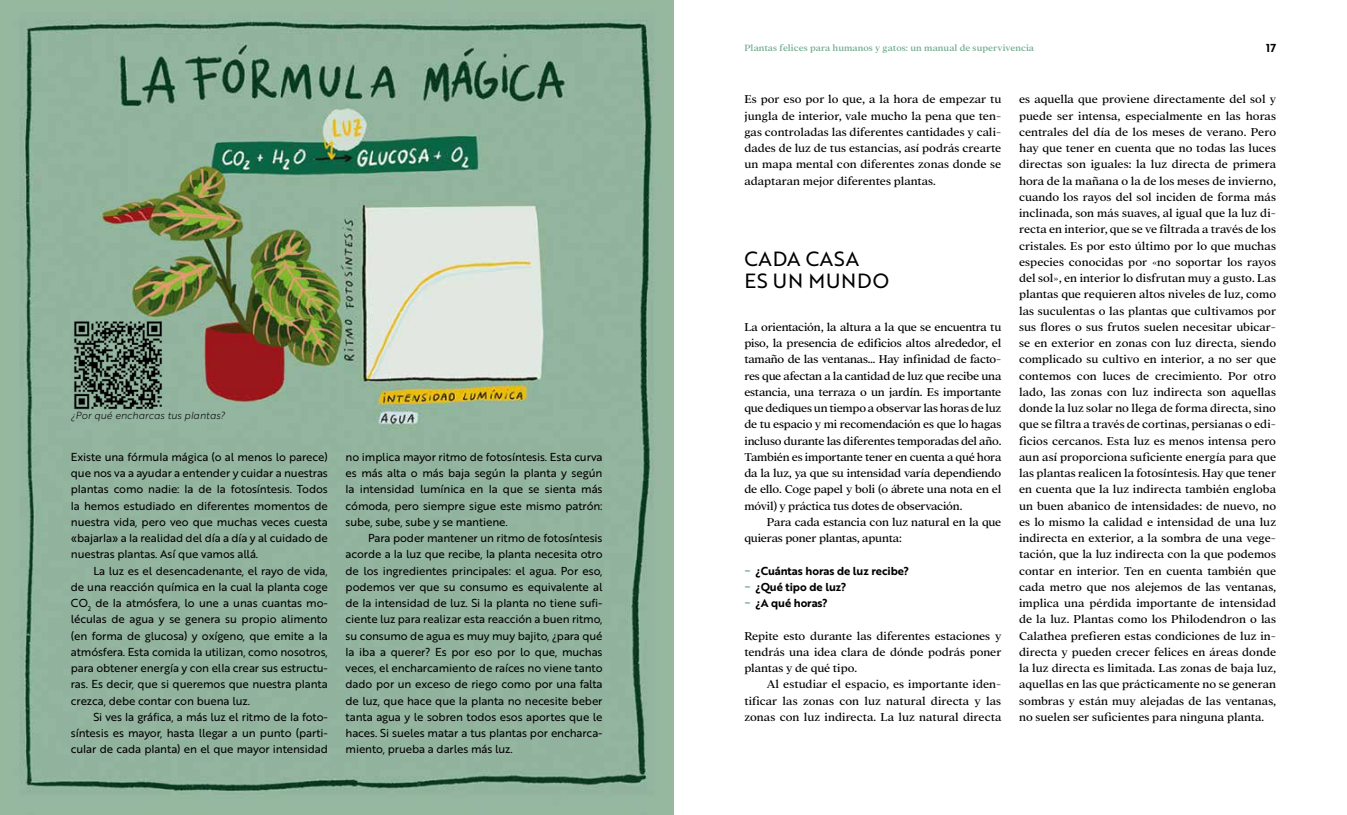
<style>
.page{position:relative;width:1347px;height:815px;background:#fff}
.page>*{position:absolute;margin:0;border:0;box-sizing:border-box;transform-origin:0 0}
.t1{font:20px/22.5px "Brother 1816 Regular";letter-spacing:.04em;color:#000}
.t2{font:12.5px/16.2px "Addington CF";letter-spacing:-.01em;color:#000;text-align:justify}
.t3{font:11.25px/16.2px "Brother 1816 Regular";letter-spacing:-.01em;color:#000;text-align:justify}
.t4{font:11.25px/16.2px "Brother 1816 Bold";letter-spacing:-.01em;color:#000}
.t5{font:500 10px "Addington CF";letter-spacing:.005em;color:#72ac91}
.t6{font:10px "Brother 1816 Light Italic";color:#000}
.s1{color:#72ac91}
</style>
<div class="page">
<img style="left:0;top:0;width:673px;height:815px">
<img style="left:71px;top:318px;width:94px;height:94px">
<p class="t6" style="left:71px;top:408px;width:156px">¿Por qué encharcas tus plantas?</p>
<p class="t3" style="left:71px;top:448px;width:258px">Existe una fórmula mágica (o al menos lo parece) que nos va a ayudar a entender y cuidar a nuestras plantas como nadie: la de la fotosíntesis. Todos la hemos estudiado en diferentes momentos de nuestra vida, pero veo que muchas veces cuesta «bajarla» a la realidad del día a día y al cuidado de nuestras plantas. Así que vamos allá.</p>
<p class="t3" style="left:71px;top:562px;width:258px;text-indent:22px">La luz es el desencadenante, el rayo de vida, de una reacción química en la cual la planta coge CO<sub>2</sub> de la atmósfera, lo une a unas cuantas mo&shy;léculas de agua y se genera su propio alimento (en forma de glucosa) y oxígeno, que emite a la atmósfera. Esta comida la utilizan, como nosotros, para obtener energía y con ella crear sus estructu&shy;ras. Es decir, que si queremos que nuestra planta crezca, debe contar con buena luz.</p>
<p class="t3" style="left:71px;top:708px;width:258px;text-indent:22px">Si ves la gráfica, a más luz el ritmo de la foto&shy;síntesis es mayor, hasta llegar a un punto (parti&shy;cular de cada planta) en el que mayor intensidad</p>
<p class="t3" style="left:345px;top:448px;width:258px">no implica mayor ritmo de fotosíntesis. Esta curva es más alta o más baja según la planta y según la intensidad lumínica en la que se sienta más cómoda, pero siempre sigue este mismo patrón: sube, sube, sube y se mantiene.</p>
<p class="t3" style="left:345px;top:529px;width:258px;text-indent:22px">Para poder mantener un ritmo de fotosíntesis acorde a la luz que recibe, la planta necesita otro de los ingredientes principales: el agua. Por eso, podemos ver que su consumo es equivalente al de la intensidad de luz. Si la planta no tiene sufi&shy;ciente luz para realizar esta reacción a buen ritmo, su consumo de agua es muy muy bajito, ¿para qué la iba a querer? Es por eso por lo que, muchas veces, el encharcamiento de raíces no viene tanto dado por un exceso de riego como por una falta de luz, que hace que la planta no necesite beber tanta agua y le sobren todos esos aportes que le haces. Si sueles matar a tus plantas por encharca&shy;miento, prueba a darles más luz.</p>
<p class="t5" style="left:744px;top:42px;width:291px">Plantas felices para humanos y gatos: un manual de supervivencia</p>
<p class="t4" style="left:1266px;top:39px;width:12px">17</p>
<p class="t2" style="left:744px;top:92px;width:258px">Es por eso por lo que, a la hora de empezar tu jungla de interior, vale mucho la pena que ten&shy;gas controladas las diferentes cantidades y cali&shy;dades de luz de tus estancias, así podrás crearte un mapa mental con diferentes zonas donde se adaptaran mejor diferentes plantas.</p>
<h1 class="t1" style="left:744px;top:247px;width:146px">CADA CASA<br>ES UN MUNDO</h1>
<p class="t2" style="left:744px;top:319px;width:258px">La orientación, la altura a la que se encuentra tu piso, la presencia de edificios altos alrededor, el tamaño de las ventanas… Hay infinidad de facto&shy;res que afectan a la cantidad de luz que recibe una estancia, una terraza o un jardín. Es importante que dediques un tiempo a observar las horas de luz de tu espacio y mi recomendación es que lo hagas incluso durante las diferentes temporadas del año.<br>También es importante tener en cuenta a qué hora da la luz, ya que su intensidad varía dependiendo de ello. Coge papel y boli (o ábrete una nota en el móvil) y práctica tus dotes de observación.</p>
<p class="t2" style="left:744px;top:514px;width:258px;text-indent:22px">Para cada estancia con luz natural en la que quieras poner plantas, apunta:</p>
<p class="t4" style="left:744px;top:562px;width:166px"><span class="s1">~</span> ¿Cuántas horas de luz recibe? <span class="s1">~</span> ¿Qué tipo de luz?<br><span class="s1">~</span> ¿A qué horas?</p>
<p class="t2" style="left:744px;top:628px;width:258px">Repite esto durante las diferentes estaciones y tendrás una idea clara de dónde podrás poner plantas y de qué tipo.</p>
<p class="t2" style="left:744px;top:677px;width:258px;text-indent:22px">Al estudiar el espacio, es importante iden&shy;tificar las zonas con luz natural directa y las zonas con luz indirecta. La luz natural directa</p>
<p class="t2" style="left:1019px;top:92px;width:258px">es aquella que proviene directamente del sol y puede ser intensa, especialmente en las horas centrales del día de los meses de verano. Pero hay que tener en cuenta que no todas las luces directas son iguales: la luz directa de primera hora de la mañana o la de los meses de invierno, cuando los rayos del sol inciden de forma más inclinada, son más suaves, al igual que la luz di&shy;recta en interior, que se ve filtrada a través de los cristales. Es por esto último por lo que muchas especies conocidas por «no soportar los rayos del sol», en interior lo disfrutan muy a gusto. Las plantas que requieren altos niveles de luz, como las suculentas o las plantas que cultivamos por sus flores o sus frutos suelen necesitar ubicar&shy;se en exterior en zonas con luz directa, siendo complicado su cultivo en interior, a no ser que contemos con luces de crecimiento. Por otro lado, las zonas con luz indirecta son aquellas donde la luz solar no llega de forma directa, sino que se filtra a través de cortinas, persianas o edi&shy;ficios cercanos. Esta luz es menos intensa pero aun así proporciona suficiente energía para que las plantas realicen la fotosíntesis. Hay que tener en cuenta que la luz indirecta también engloba un buen abanico de intensidades: de nuevo, no es lo mismo la calidad e intensidad de una luz indirecta en exterior, a la sombra de una vege&shy;tación, que la luz indirecta con la que podemos contar en interior. Ten en cuenta también que cada metro que nos alejemos de las ventanas, implica una pérdida importante de intensidad de la luz. Plantas como los Philodendron o las Calathea prefieren estas condiciones de luz in&shy;directa y pueden crecer felices en áreas donde la luz directa es limitada. Las zonas de baja luz, aquellas en las que prácticamente no se generan sombras y están muy alejadas de las ventanas, no suelen ser suficientes para ninguna planta.</p>
</div>
